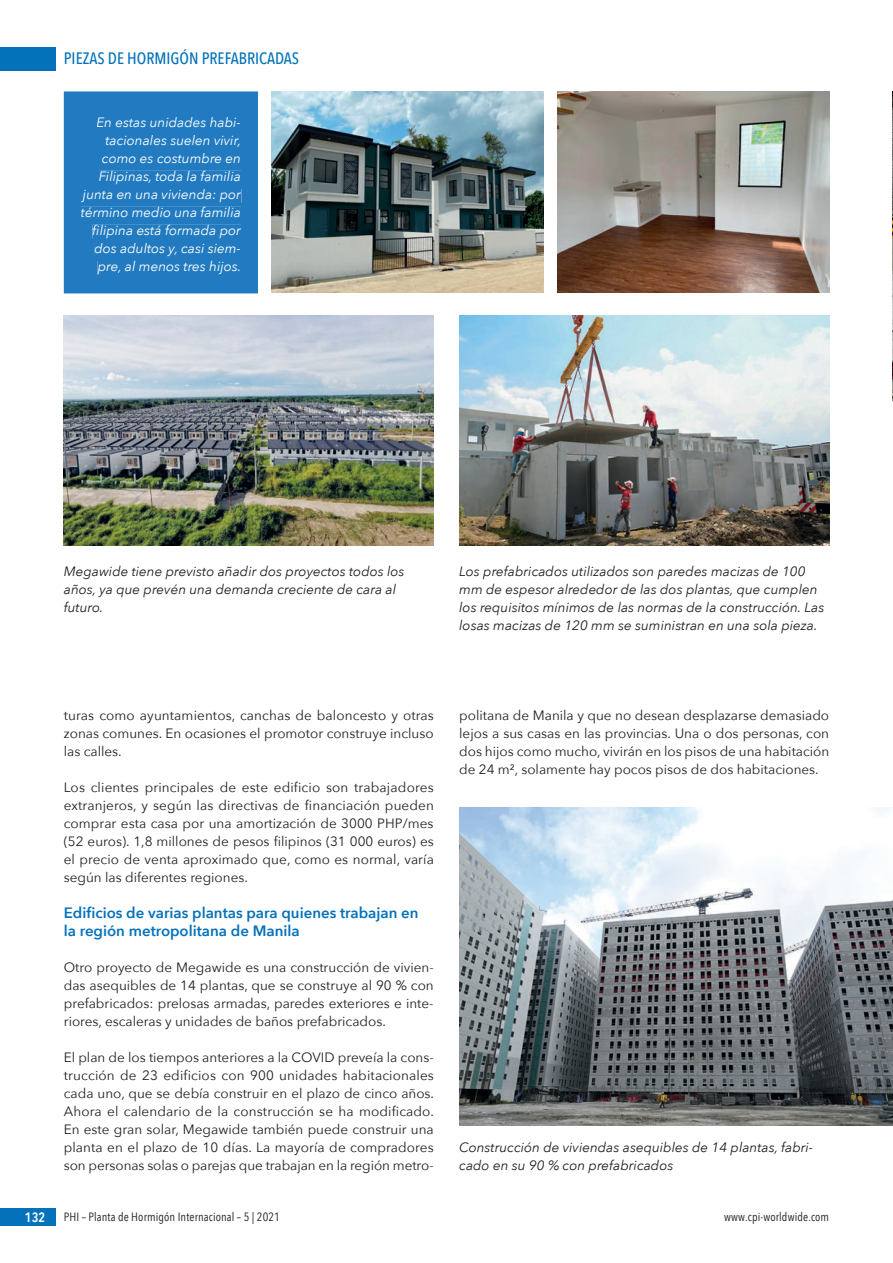
<style>
.page{position:relative;width:893px;height:1263px;background:#fff}
.page>*{position:absolute;margin:0;border:0;box-sizing:border-box;transform-origin:0 0}
.t1{font:500 16.5px "Avenir Next Condensed";color:#0372bb}
.t2{font:600 15px/18px "Avenir Next";color:#0372bb}
.t3{font:13.5px/18px "Avenir Next";color:#231f20;text-align:justify}
.t4{font:italic 13.5px/18px "Avenir Next";color:#231f20}
.t5{font:italic 13.5px/18px "Avenir Next";color:#fff;text-align:right}
.t6{font:600 13.5px "Avenir Next Condensed";color:#fff}
.t7{font:12px "Avenir Next Condensed";letter-spacing:.01em;color:#231f20}
</style>
<div class="page">
<div style="left:0;top:47px;width:55px;height:23px;background:#0372bb"></div>
<div style="left:0;top:1208px;width:55px;height:18px;background:#0372bb"></div>
<img style="left:64px;top:316px;width:370px;height:229px">
<img style="left:459px;top:316px;width:370px;height:229px">
<img style="left:459px;top:808px;width:434px;height:317px">
<img style="left:892px;top:91px;width:1px;height:310px">
<img style="left:271px;top:91px;width:272px;height:202px">
<img style="left:557px;top:91px;width:272px;height:202px">
<div style="left:64px;top:91px;width:194px;height:202px;background:#227bc0"></div>
<div style="left:97px;top:117px;width:143px;height:10px;background:#227bc0"></div>
<div style="left:106px;top:135px;width:135px;height:12px;background:#227bc0"></div>
<div style="left:102px;top:153px;width:139px;height:10px;background:#227bc0"></div>
<div style="left:99px;top:171px;width:142px;height:13px;background:#227bc0"></div>
<div style="left:81px;top:189px;width:160px;height:13px;background:#227bc0"></div>
<div style="left:81px;top:207px;width:160px;height:10px;background:#227bc0"></div>
<div style="left:93px;top:225px;width:148px;height:13px;background:#227bc0"></div>
<div style="left:95px;top:243px;width:145px;height:13px;background:#227bc0"></div>
<div style="left:98px;top:261px;width:142px;height:13px;background:#227bc0"></div>
<p class="t1" style="left:64px;top:49px;width:237px">PIEZAS DE HORMIGÓN PREFABRICADAS</p>
<p class="t5" style="left:81px;top:113px;width:162px">En estas unidades habi&shy;tacionales suelen vivir, como es costumbre en<br>Filipinas, toda la familia junta en una vivienda: por término medio una familia filipina está formada por dos adultos y, casi siem&shy;pre, al menos tres hijos.</p>
<p class="t4" style="left:64px;top:562px;width:342px">Megawide tiene previsto añadir dos proyectos todos los años, ya que prevén una demanda creciente de cara al futuro.</p>
<p class="t4" style="left:459px;top:562px;width:367px">Los prefabricados utilizados son paredes macizas de 100 mm de espesor alrededor de las dos plantas, que cumplen los requisitos mínimos de las normas de la construcción. Las losas macizas de 120 mm se suministran en una sola pieza.</p>
<p class="t3" style="left:64px;top:706px;width:372px">turas como ayuntamientos, canchas de baloncesto y otras zonas comunes. En ocasiones el promotor construye incluso las calles.</p>
<p class="t3" style="left:64px;top:778px;width:372px">Los clientes principales de este edificio son trabajadores extranjeros, y según las directivas de financiación pueden comprar esta casa por una amortización de 3000 PHP/mes (52 euros). 1,8 millones de pesos filipinos (31 000 euros) es el precio de venta aproximado que, como es normal, varía según las diferentes regiones.</p>
<p class="t2" style="left:64px;top:903px;width:356px">Edificios de varias plantas para quienes trabajan en la región metropolitana de Manila</p>
<p class="t3" style="left:64px;top:958px;width:371px">Otro proyecto de Megawide es una construcción de vivien&shy;das asequibles de 14 plantas, que se construye al 90 % con prefabricados: prelosas armadas, paredes exteriores e inte&shy;riores, escaleras y unidades de baños prefabricados.</p>
<p class="t3" style="left:64px;top:1048px;width:372px">El plan de los tiempos anteriores a la COVID preveía la cons&shy;trucción de 23 edificios con 900 unidades habitacionales cada uno, que se debía construir en el plazo de cinco años.<br>Ahora el calendario de la construcción se ha modificado.<br>En este gran solar, Megawide también puede construir una planta en el plazo de 10 días. La mayoría de compradores son personas solas o parejas que trabajan en la región metro-</p>
<p class="t3" style="left:459px;top:706px;width:372px">politana de Manila y que no desean desplazarse demasiado lejos a sus casas en las provincias. Una o dos personas, con dos hijos como mucho, vivirán en los pisos de una habitación de 24 m², solamente hay pocos pisos de dos habitaciones.</p>
<p class="t4" style="left:459px;top:1138px;width:356px">Construcción de viviendas asequibles de 14 plantas, fabri&shy;cado en su 90 % con prefabricados</p>
<p class="t6" style="left:25px;top:1206px;width:22px">132</p>
<p class="t7" style="left:64px;top:1207px;width:218px">PHI – Planta de Hormigón Internacional – 5 | 2021</p>
<p class="t7" style="left:724px;top:1207px;width:107px">www.cpi-worldwide.com</p>
</div>
